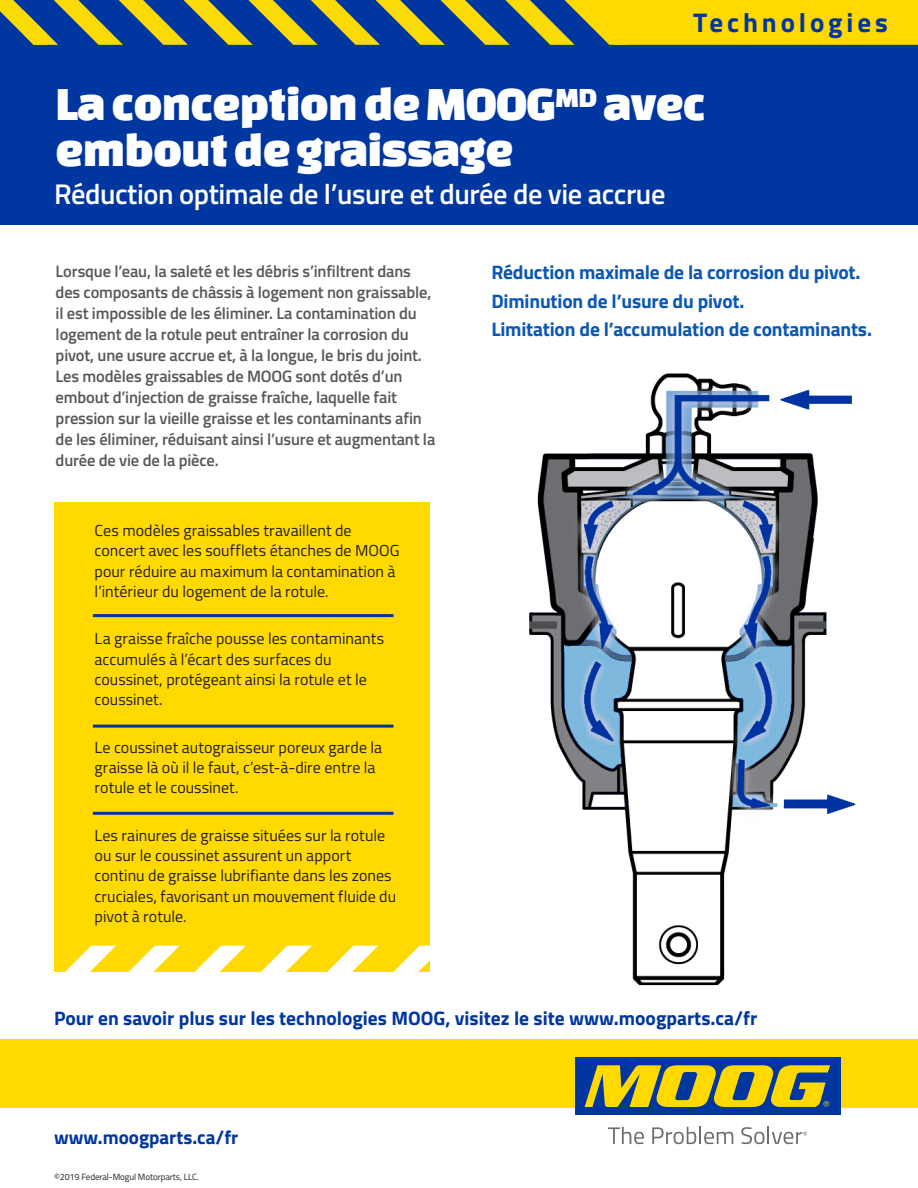
<style>
.page{position:relative;width:918px;height:1188px;background:#fff}
.page>*{position:absolute;margin:0;border:0;box-sizing:border-box;transform-origin:0 0}
.t1{font:49.5px/46.5px "Changa One";letter-spacing:-.015em;color:#fff}
.t2{font:600 28.5px "Titillium";letter-spacing:-.015em;color:#fff}
.t3{font:700 27px "Titillium";letter-spacing:.145em;color:#0036a0}
.t4{font:700 19.5px/28.5px "Titillium";letter-spacing:-.01em;color:#0a58b4}
.t5{font:700 19.5px "Titillium";color:#0036a0}
.t6{font:700 19.05px "Titillium";color:#0036a0}
.t7{font:600 16.5px/21px "Titillium";letter-spacing:-.01em;color:#57585a}
.t8{font:15.9px/20.2px "Titillium";color:#231f20}
.t9{font:9px "Titillium";letter-spacing:-.01em;color:#231f20}
</style>
<div class="page">
<div style="left:0;top:0;width:918px;height:225px;background:#0036a0"></div>
<div style="left:0;top:1039px;width:918px;height:68px;background:#ffd900"></div>
<div style="left:575px;top:1057px;width:266px;height:58px;background:#0036a0"></div>
<svg style="left:608px;top:1127px;width:36px;height:17px"></svg>
<svg style="left:652px;top:1127px;width:81px;height:17px"></svg>
<svg style="left:741px;top:1127px;width:66px;height:17px"></svg>
<svg style="left:585px;top:1065px;width:245px;height:42px"></svg>
<svg style="left:0;top:0;width:918px;height:45px"></svg>
<img style="left:529px;top:373px;width:326px;height:612px">
<div style="left:54px;top:502px;width:376px;height:470px;background:#ffd900"></div>
<svg style="left:393px;top:946px;width:37px;height:26px"></svg>
<svg style="left:327px;top:946px;width:51px;height:26px"></svg>
<svg style="left:261px;top:946px;width:51px;height:26px"></svg>
<svg style="left:194px;top:946px;width:52px;height:26px"></svg>
<svg style="left:128px;top:946px;width:52px;height:26px"></svg>
<svg style="left:65px;top:946px;width:51px;height:26px"></svg>
<hr style="left:93px;top:614px;width:301px;height:3px;background:#0036a0">
<hr style="left:93px;top:725px;width:301px;height:3px;background:#0036a0">
<hr style="left:93px;top:812px;width:301px;height:3px;background:#0036a0">
<p class="t3" style="left:693px;top:2px;width:196px">Technologies</p>
<p class="t1" style="left:56px;top:79px;width:652px">La conception de MOOG<sup>MD</sup> avec embout de graissage</p>
<p class="t2" style="left:54px;top:172px;width:613px">Réduction optimale de l’usure et durée de vie accrue</p>
<p class="t7" style="left:56px;top:260px;width:381px">Lorsque l’eau, la saleté et les débris s’infiltrent dans des composants de châssis à logement non graissable, il est impossible de les éliminer. La contamination du logement de la rotule peut entraîner la corrosion du pivot, une usure accrue et, à la longue, le bris du joint.<br>Les modèles graissables de MOOG sont dotés d’un embout d’injection de graisse fraîche, laquelle fait pression sur la vieille graisse et les contaminants afin de les éliminer, réduisant ainsi l’usure et augmentant la durée de vie de la pièce.</p>
<p class="t8" style="left:95px;top:519px;width:307px">Ces modèles graissables travaillent de concert avec les soufflets étanches de MOOG pour réduire au maximum la contamination à l’intérieur du logement de la rotule.</p>
<p class="t8" style="left:95px;top:628px;width:291px">La graisse fraîche pousse les contaminants accumulés à l’écart des surfaces du coussinet, protégeant ainsi la rotule et le coussinet.</p>
<p class="t8" style="left:95px;top:736px;width:289px">Le coussinet autograisseur poreux garde la graisse là où il le faut, c’est-à-dire entre la rotule et le coussinet.</p>
<p class="t8" style="left:95px;top:824px;width:303px">Les rainures de graisse situées sur la rotule ou sur le coussinet assurent un apport continu de graisse lubrifiante dans les zones cruciales, favorisant un mouvement fluide du pivot à rotule.</p>
<p class="t4" style="left:491px;top:257px;width:382px">Réduction maximale de la corrosion du pivot.<br>Diminution de l’usure du pivot.<br>Limitation de l’accumulation de contaminants.</p>
<p class="t5" style="left:54px;top:1003px;width:705px">Pour en savoir plus sur les technologies MOOG, visitez le site www.moogparts.ca/fr</p>
<p class="t6" style="left:54px;top:1123px;width:186px">www.moogparts.ca/fr</p>
<p class="t9" style="left:54px;top:1170px;width:146px">©2019 Federal-Mogul Motorparts, LLC.</p>
</div>
